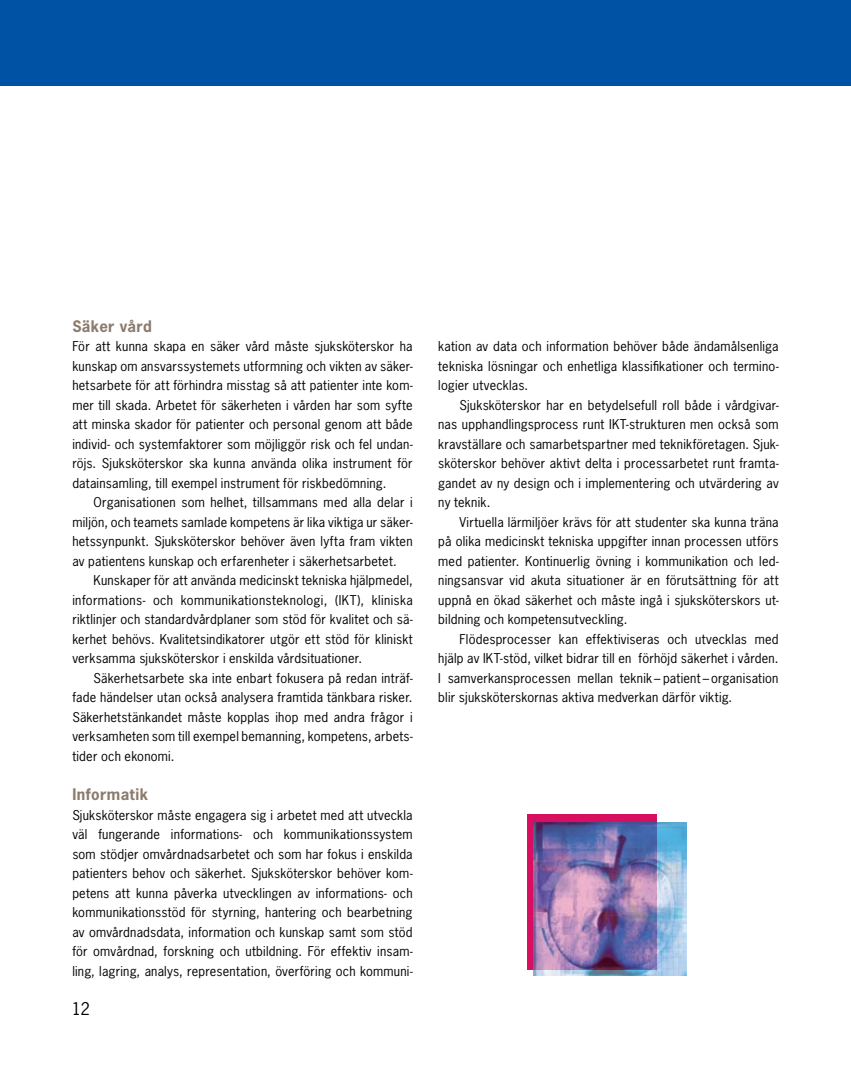
<style>
.page{position:relative;width:851px;height:1085px;background:#fff}
.page>*{position:absolute;margin:0;border:0;box-sizing:border-box;transform-origin:0 0}
.t1{font:16.5px "News Gothic Std";color:#000}
.t2{font:700 15px "News Gothic Std";color:#8b7b6d}
.t3{font:12.75px/19.5px "News Gothic Std";letter-spacing:.015em;color:#000;text-align:justify}
</style>
<div class="page">
<div style="left:527px;top:814px;width:129px;height:155px;background:#d80f61"></div>
<img style="left:533px;top:822px;width:153px;height:153px">
<div style="left:0;top:0;width:850px;height:85px;background:#0052a5"></div>
<p class="t2" style="left:72px;top:316px;width:81px">Säker vård</p>
<p class="t3" style="left:72px;top:336px;width:342px">För att kunna skapa en säker vård måste sjuksköterskor ha kunskap om ansvarssystemets utformning och vikten av säker&shy;hetsarbete för att förhindra misstag så att patienter inte kom&shy;mer till skada. Arbetet för säkerheten i vården har som syfte att minska skador för patienter och personal genom att både individ- och systemfaktorer som möjliggör risk och fel undan&shy;röjs. Sjuksköterskor ska kunna använda olika instrument för datainsamling, till exempel instrument för riskbedömning.</p>
<p class="t3" style="left:72px;top:492px;width:342px;text-indent:21px">Organisationen som helhet, tillsammans med alla delar i miljön, och teamets samlade kompetens är lika viktiga ur säker&shy;hetssynpunkt. Sjuksköterskor behöver även lyfta fram vikten av patientens kunskap och erfarenheter i säkerhetsarbetet.</p>
<p class="t3" style="left:72px;top:570px;width:342px;text-indent:21px">Kunskaper för att använda medicinskt tekniska hjälpmedel, informations- och kommunikationsteknologi, (IKT), kliniska riktlinjer och standardvårdplaner som stöd för kvalitet och sä&shy;kerhet behövs. Kvalitetsindikatorer utgör ett stöd för kliniskt verksamma sjuksköterskor i enskilda vårdsituationer.</p>
<p class="t3" style="left:72px;top:668px;width:342px;text-indent:21px">Säkerhetsarbete ska inte enbart fokusera på redan inträf&shy;fade händelser utan också analysera framtida tänkbara risker.<br>Säkerhetstänkandet måste kopplas ihop med andra frågor i verksamheten som till exempel bemanning, kompetens, arbets&shy;tider och ekonomi.</p>
<p class="t2" style="left:72px;top:784px;width:77px">Informatik</p>
<p class="t3" style="left:72px;top:804px;width:342px">Sjuksköterskor måste engagera sig i arbetet med att utveckla väl fungerande informations- och kommunikationssystem som stödjer omvårdnadsarbetet och som har fokus i enskilda patienters behov och säkerhet. Sjuksköterskor behöver kom&shy;petens att kunna påverka utvecklingen av informations- och kommunikationsstöd för styrning, hantering och bearbetning av omvårdnadsdata, information och kunskap samt som stöd för omvårdnad, forskning och utbildning. För effektiv insam&shy;ling, lagring, analys, representation, överföring och kommuni-</p>
<p class="t1" style="left:72px;top:997px;width:20px">12</p>
<p class="t3" style="left:438px;top:336px;width:342px">kation av data och information behöver både ändamålsenliga tekniska lösningar och enhetliga klassifikationer och termino&shy;logier utvecklas.</p>
<p class="t3" style="left:438px;top:395px;width:342px;text-indent:21px">Sjuksköterskor har en betydelsefull roll både i vårdgivar&shy;nas upphandlingsprocess runt IKT-strukturen men också som kravställare och samarbetspartner med teknikföretagen. Sjuk&shy;sköterskor behöver aktivt delta i processarbetet runt framta&shy;gandet av ny design och i implementering och utvärdering av ny teknik.</p>
<p class="t3" style="left:438px;top:512px;width:342px;text-indent:21px">Virtuella lärmiljöer krävs för att studenter ska kunna träna på olika medicinskt tekniska uppgifter innan processen utförs med patienter. Kontinuerlig övning i kommunikation och led&shy;ningsansvar vid akuta situationer är en förutsättning för att uppnå en ökad säkerhet och måste ingå i sjuksköterskors ut&shy;bildning och kompetensutveckling.</p>
<p class="t3" style="left:438px;top:629px;width:342px;text-indent:21px">Flödesprocesser kan effektiviseras och utvecklas med hjälp av IKT-stöd, vilket bidrar till en förhöjd säkerhet i vården.<br>I samverkansprocessen mellan teknik – patient – organisation blir sjuksköterskornas aktiva medverkan därför viktig.</p>
</div>
